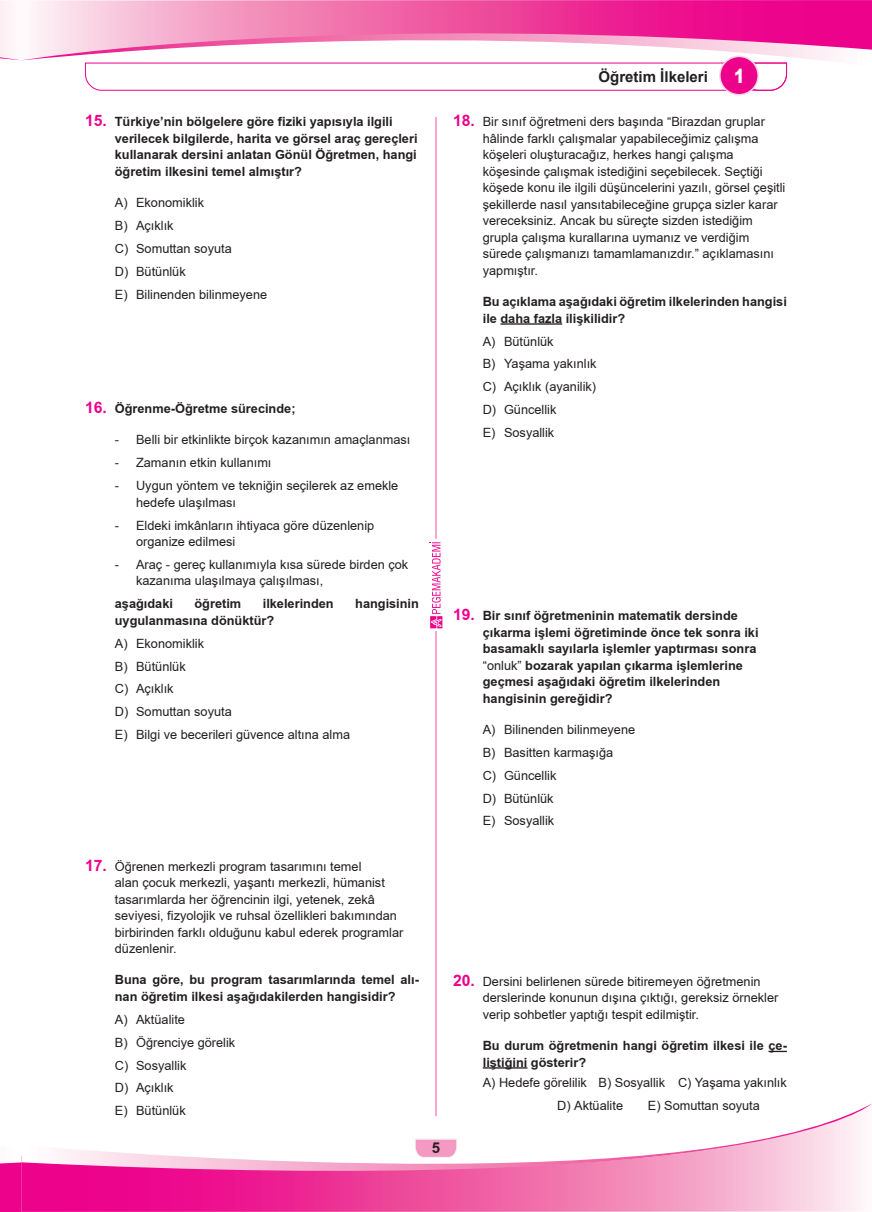
<style>
.page{position:relative;width:872px;height:1212px;background:#fff}
.page>*{position:absolute;margin:0;border:0;box-sizing:border-box;transform-origin:0 0}
.t1{font:900 19.5px "Arial";color:#fff;scale:.8 1}
.t2{font:700 15px "Arial";color:#231f20}
.t3{font:700 15px "TR Arial";color:#231f20}
.t4{font:12.75px/22.8px "TR Arial";color:#231f20}
.t5{font:700 12.75px/16.5px "TR Arial";color:#231f20}
.s1{font-size:15.75px;color:#ed028c}
.s2{font-weight:700;font-size:15.75px;color:#ed028c}
.s3{font-weight:400}
</style>
<div class="page">
<svg style="left:85px;top:67px;width:702px;height:24px"></svg>
<div style="left:720px;top:56px;width:38px;height:39px;background:#ed028c;border-radius:50%"></div>
<div style="left:719px;top:56px;width:40px;height:39px;border:2px solid #fad5e5;border-radius:50%"></div>
<hr style="left:435px;top:117px;width:1px;height:999px;background:#ed028c">
<svg style="left:31px;top:0;width:841px;height:7px;background:#f15fac"></svg>
<svg style="left:0;top:0;width:21px;height:61px"></svg>
<svg style="left:22px;top:7px;width:850px;height:60px"></svg>
<svg style="left:0;top:1162px;width:21px;height:50px"></svg>
<svg style="left:21px;top:1208px;width:842px;height:4px;background:#f163ae"></svg>
<svg style="left:21px;top:1103px;width:851px;height:105px"></svg>
<svg style="left:430px;top:540px;width:13px;height:91px"></svg>
<svg style="left:429px;top:542px;width:13px;height:86px"></svg>
<hr style="left:500px;top:323px;width:62px;height:2px;background:#231f20">
<svg style="left:768px;top:1051px;width:19px;height:1px"></svg>
<hr style="left:483px;top:1067px;width:44px;height:1px;background:#231f20">
<p class="t5" style="left:115px;top:114px;width:304px;text-indent:-30px"><span class="s1">15.</span> Türkiye’nin bölgelere göre fiziki yapısıyla ilgili verilecek bilgilerde, harita ve görsel araç gereçleri kullanarak dersini anlatan Gönül Öğretmen, hangi öğretim ilkesini temel almıştır?</p>
<p class="t4" style="left:115px;top:191px;width:154px">A) Ekonomiklik<br>B) Açıklık<br>C) Somuttan soyuta<br>D) Bütünlük<br>E) Bilinenden bilinmeyene</p>
<p class="t5" style="left:85px;top:400px;width:212px"><span class="s1">16.</span> Öğrenme-Öğretme sürecinde;</p>
<p class="t4" style="left:115px;top:428px;width:297px">- Belli bir etkinlikte birçok kazanımın amaçlanması</p>
<p class="t4" style="left:115px;top:451px;width:158px">- Zamanın etkin kullanımı</p>
<p class="t4" style="left:136px;top:477px;width:264px;line-height:16.5px;text-indent:-21px">- Uygun yöntem ve tekniğin seçilerek az emekle hedefe ulaşılması</p>
<p class="t4" style="left:136px;top:517px;width:240px;line-height:16.5px;text-indent:-21px">- Eldeki imkânların ihtiyaca göre düzenlenip organize edilmesi</p>
<p class="t4" style="left:136px;top:556px;width:274px;line-height:16.5px;text-indent:-21px">- Araç - gereç kullanımıyla kısa sürede birden çok kazanıma ulaşılmaya çalışılması,</p>
<p class="t5" style="left:115px;top:596px;width:60px">aşağıdaki</p>
<p class="t5" style="left:194px;top:596px;width:48px">öğretim</p>
<p class="t5" style="left:263px;top:596px;width:72px">ilkelerinden</p>
<p class="t5" style="left:355px;top:596px;width:65px">hangisinin</p>
<p class="t5" style="left:115px;top:612px;width:161px">uygulanmasına dönüktür?</p>
<p class="t4" style="left:115px;top:632px;width:237px">A) Ekonomiklik<br>B) Bütünlük<br>C) Açıklık<br>D) Somuttan soyuta<br>E) Bilgi ve becerileri güvence altına alma</p>
<p class="t4" style="left:115px;top:858px;width:290px;line-height:16.5px;text-indent:-30px"><span class="s2">17.</span> Öğrenen merkezli program tasarımını temel<br>alan çocuk merkezli, yaşantı merkezli, hümanist tasarımlarda her öğrencinin ilgi, yetenek, zekâ seviyesi, fizyolojik ve ruhsal özellikleri bakımından birbirinden farklı olduğunu kabul ederek programlar düzenlenir.</p>
<p class="t5" style="left:115px;top:972px;width:306px">Buna göre, bu program tasarımlarında temel alı&shy;nan öğretim ilkesi aşağıdakilerden hangisidir?</p>
<p class="t4" style="left:115px;top:1008px;width:122px">A) Aktüalite<br>B) Öğrenciye görelik<br>C) Sosyallik<br>D) Açıklık<br>E) Bütünlük</p>
<p class="t3" style="left:432px;top:1137px;width:10px">5</p>
<p class="t2" style="left:598px;top:67px;width:111px">Öğretim İlkeleri</p>
<h1 class="t1" style="left:734px;top:62px;width:15px">1</h1>
<p class="t4" style="left:483px;top:113px;width:304px;line-height:16.5px;text-indent:-30px"><span class="s2">18.</span> Bir sınıf öğretmeni ders başında “Birazdan gruplar hâlinde farklı çalışmalar yapabileceğimiz çalışma köşeleri oluşturacağız, herkes hangi çalışma köşesinde çalışmak istediğini seçebilecek. Seçtiği köşede konu ile ilgili düşüncelerini yazılı, görsel çeşitli şekillerde nasıl yansıtabileceğine grupça sizler karar vereceksiniz. Ancak bu süreçte sizden istediğim grupla çalışma kurallarına uymanız ve verdiğim sürede çalışmanızı tamamlamanızdır.” açıklamasını yapmıştır.</p>
<p class="t5" style="left:483px;top:294px;width:306px">Bu açıklama aşağıdaki öğretim ilkelerinden hangisi ile daha fazla ilişkilidir?</p>
<p class="t4" style="left:483px;top:330px;width:115px">A) Bütünlük<br>B) Yaşama yakınlık<br>C) Açıklık (ayanilik)<br>D) Güncellik<br>E) Sosyallik</p>
<p class="t5" style="left:483px;top:607px;width:277px;text-indent:-30px"><span class="s1">19.</span> Bir sınıf öğretmeninin matematik dersinde çıkarma işlemi öğretiminde önce tek sonra iki basamaklı sayılarla işlemler yaptırması sonra <span class="s3">“onluk”</span> bozarak yapılan çıkarma işlemlerine geçmesi aşağıdaki öğretim ilkelerinden hangisinin gereğidir?</p>
<p class="t4" style="left:483px;top:718px;width:154px">A) Bilinenden bilinmeyene<br>B) Basitten karmaşığa<br>C) Güncellik<br>D) Bütünlük<br>E) Sosyallik</p>
<p class="t4" style="left:483px;top:973px;width:297px;line-height:16.5px;text-indent:-30px"><span class="s2">20.</span> Dersini belirlenen sürede bitiremeyen öğretmenin derslerinde konunun dışına çıktığı, gereksiz örnekler verip sohbetler yaptığı tespit edilmiştir.</p>
<p class="t5" style="left:483px;top:1037px;width:306px">Bu durum öğretmenin hangi öğretim ilkesi ile çe&shy;liştiğini gösterir?</p>
<p class="t4" style="left:557px;top:1071px;width:231px;text-indent:-74px">A) Hedefe görelilik B) Sosyallik C) Yaşama yakınlık<br>D) Aktüalite</p>
<p class="t4" style="left:648px;top:1094px;width:113px">E) Somuttan soyuta</p>
</div>
